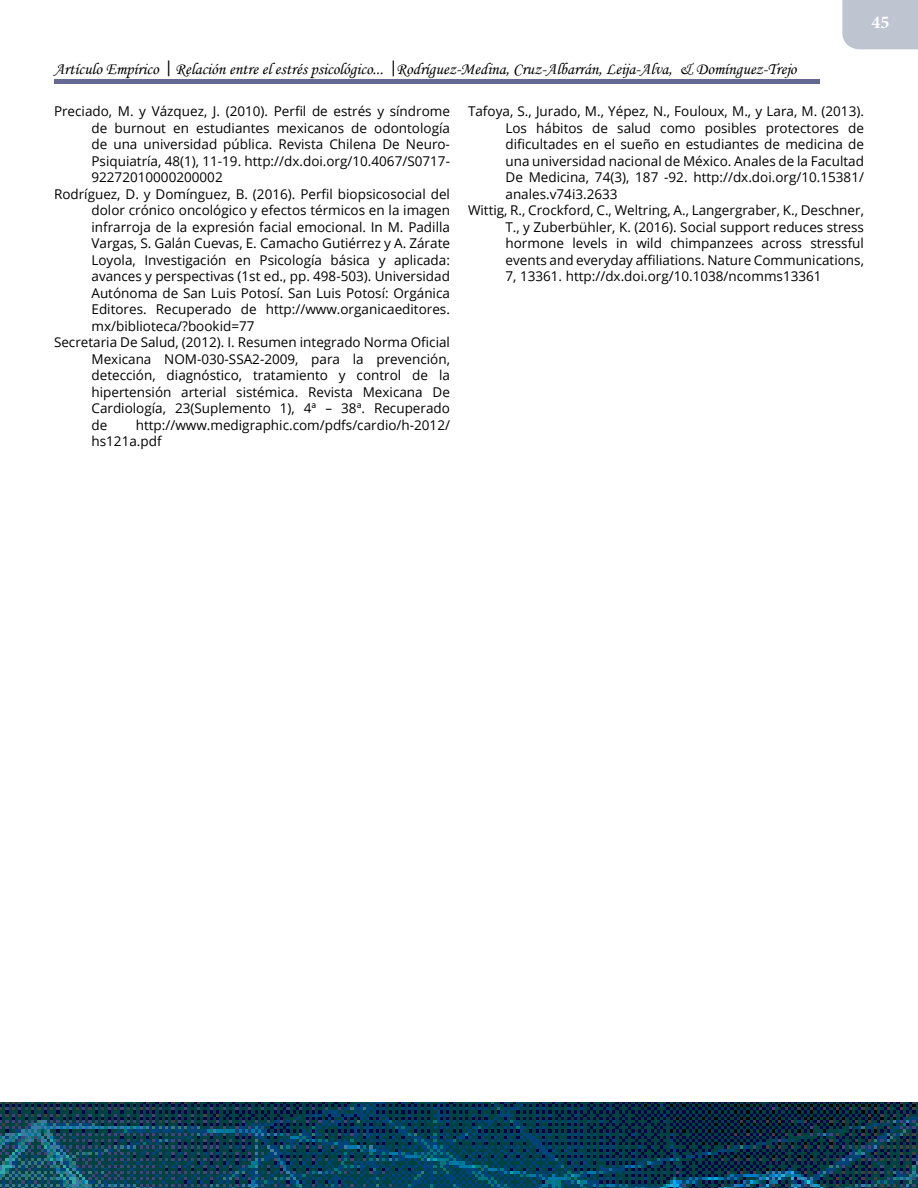
<style>
.page{position:relative;width:918px;height:1188px;background:#fff}
.page>*{position:absolute;margin:0;border:0;box-sizing:border-box;transform-origin:0 0}
.t1{font:700 18px "Minion Pro";color:#fff}
.t2{font:16.5px "Monotype Corsiva";color:#000}
.Referencias_texto{font:13.5px/16.5px "Open Sans";color:#000;text-align:justify}
.s1{font-family:"Soberana Sans";font-size:15px}
</style>
<div class="page">
<div style="left:54px;top:79px;width:765px;height:5px;background:#636990"></div>
<img style="left:0;top:1103px;width:918px;height:85px">
<div style="left:842px;top:0;width:76px;height:49px;background:#bec4d0"></div>
<p class="t2" style="left:54px;top:59px;width:744px">Artículo Empírico <span class="s1">|</span> Relación entre el estrés psicológico... <span class="s1">|</span>Rodríguez-Medina, Cruz-Albarrán, Leija-Alva, &amp; Domínguez-Trejo</p>
<p class="t1" style="left:872px;top:10px;width:19px">45</p>
<p class="Referencias_texto" style="left:91px;top:103px;width:360px;text-indent:-37px">Preciado, M. y Vázquez, J. (2010). Perfil de estrés y síndrome de burnout en estudiantes mexicanos de odontología de una universidad pública. Revista Chilena De Neuro-Psiquiatría, 48(1), 11-19. http://dx.doi.org/10.4067/S0717- 92272010000200002</p>
<p class="Referencias_texto" style="left:91px;top:185px;width:360px;text-indent:-37px">Rodríguez, D. y Domínguez, B. (2016). Perfil biopsicosocial del dolor crónico oncológico y efectos térmicos en la imagen infrarroja de la expresión facial emocional. In M. Padilla Vargas, S. Galán Cuevas, E. Camacho Gutiérrez y A. Zárate Loyola, Investigación en Psicología básica y aplicada: avances y perspectivas (1st ed., pp. 498-503). Universidad Autónoma de San Luis Potosí. San Luis Potosí: Orgánica Editores. Recuperado de http://www.organicaeditores. mx/biblioteca/?bookid=77</p>
<p class="Referencias_texto" style="left:91px;top:334px;width:360px;text-indent:-37px">Secretaria De Salud, (2012). I. Resumen integrado Norma Oficial Mexicana NOM-030-SSA2-2009, para la prevención, detección, diagnóstico, tratamiento y control de la hipertensión arterial sistémica. Revista Mexicana De Cardiología, 23(Suplemento 1), 4ª – 38ª. Recuperado de</p>
<p class="Referencias_texto" style="left:91px;top:416px;width:360px;text-indent:44px">http://www.medigraphic.com/pdfs/cardio/h-2012/ hs121a.pdf</p>
<p class="Referencias_texto" style="left:505px;top:103px;width:360px;text-indent:-37px">Tafoya, S., Jurado, M., Yépez, N., Fouloux, M., y Lara, M. (2013).<br>Los hábitos de salud como posibles protectores de dificultades en el sueño en estudiantes de medicina de una universidad nacional de México. Anales de la Facultad De Medicina, 74(3), 187 -92. http://dx.doi.org/10.15381/ anales.v74i3.2633</p>
<p class="Referencias_texto" style="left:505px;top:202px;width:360px;text-indent:-37px">Wittig, R., Crockford, C., Weltring, A., Langergraber, K., Deschner, T., y Zuberbühler, K. (2016). Social support reduces stress hormone levels in wild chimpanzees across stressful events and everyday affiliations. Nature Communications, 7, 13361. http://dx.doi.org/10.1038/ncomms13361</p>
</div>
